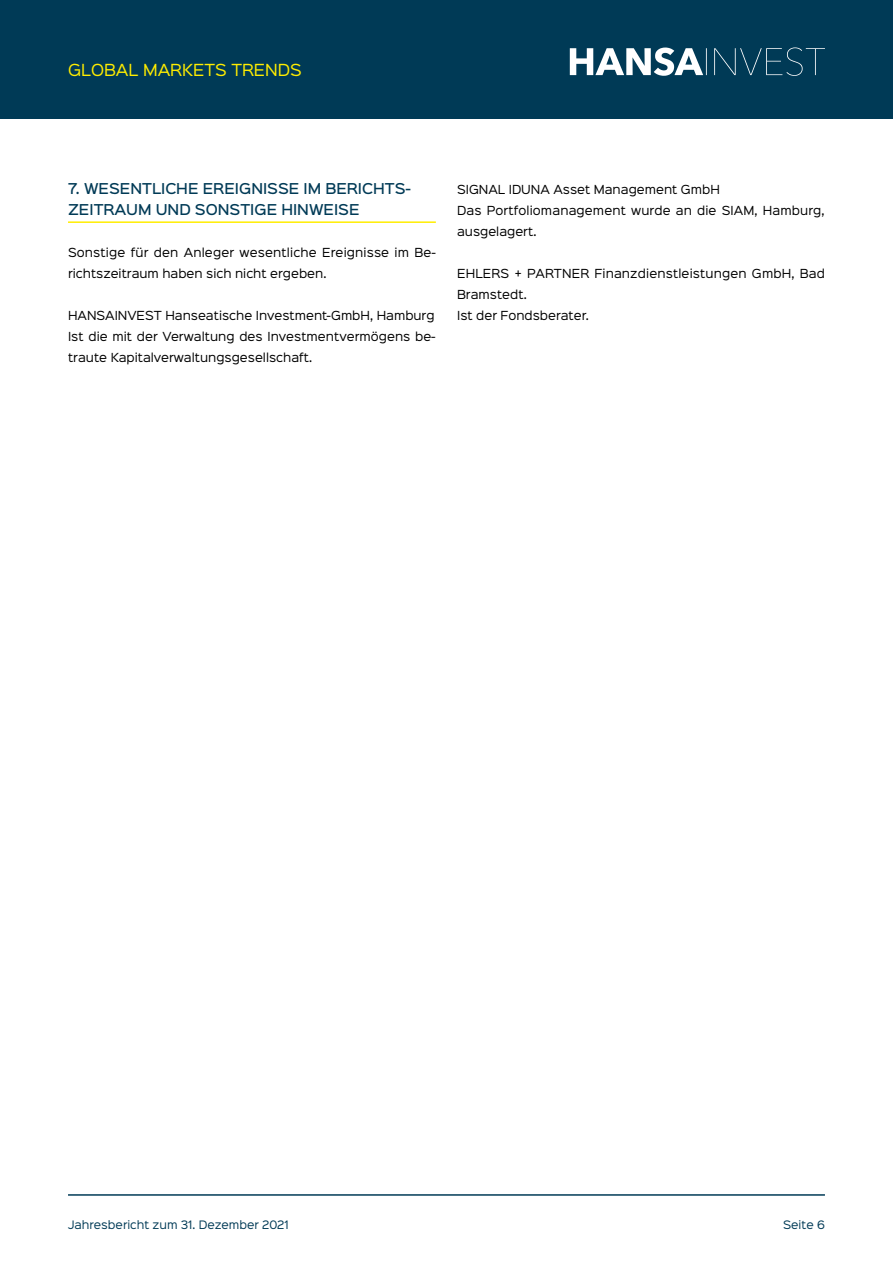
<style>
.page{position:relative;width:893px;height:1263px;background:#fff}
.page>*{position:absolute;margin:0;border:0;box-sizing:border-box;transform-origin:0 0}
.t1{font:15px "Sinkin Sans 400";color:#ffed00}
.t2{font:500 13.5px/21px "Sinkin Sans 500";color:#003a56}
.t3{font:11.25px/21px "Sinkin Sans 400";color:#000}
.t4{font:10.5px "Sinkin Sans 400";color:#003a56}
</style>
<div class="page">
<div style="left:0;top:0;width:893px;height:119px;background:#003a56"></div>
<svg style="left:570px;top:47px;width:255px;height:29px"></svg>
<hr style="left:68px;top:1194px;width:757px;height:2px;background:#003a56">
<hr style="left:68px;top:221px;width:368px;height:2px;background:#ffed00">
<h1 class="t1" style="left:68px;top:57px;width:235px">GLOBAL MARKETS TRENDS</h1>
<p class="t2" style="left:68px;top:177px;width:344px">7. WESENTLICHE EREIGNISSE IM BERICHTS-<br>ZEITRAUM UND SONSTIGE HINWEISE</p>
<p class="t3" style="left:68px;top:241px;width:369px">Sonstige für den Anleger wesentliche Ereignisse im Be&shy;richtszeitraum haben sich nicht ergeben.</p>
<p class="t3" style="left:68px;top:304px;width:369px;text-align:justify">HANSAINVEST Hanseatische Investment-GmbH, Hamburg Ist die mit der Verwaltung des Investmentvermögens be&shy;traute Kapitalverwaltungsgesellschaft.</p>
<p class="t3" style="left:457px;top:178px;width:369px">SIGNAL IDUNA Asset Management GmbH<br>Das Portfoliomanagement wurde an die SIAM, Hamburg, ausgelagert.</p>
<p class="t3" style="left:457px;top:262px;width:369px">EHLERS + PARTNER Finanzdienstleistungen GmbH, Bad<br>Bramstedt.<br>Ist der Fondsberater.</p>
<p class="t4" style="left:68px;top:1216px;width:222px">Jahresbericht zum 31. Dezember 2021</p>
<p class="t4" style="left:783px;top:1216px;width:43px">Seite 6</p>
</div>
